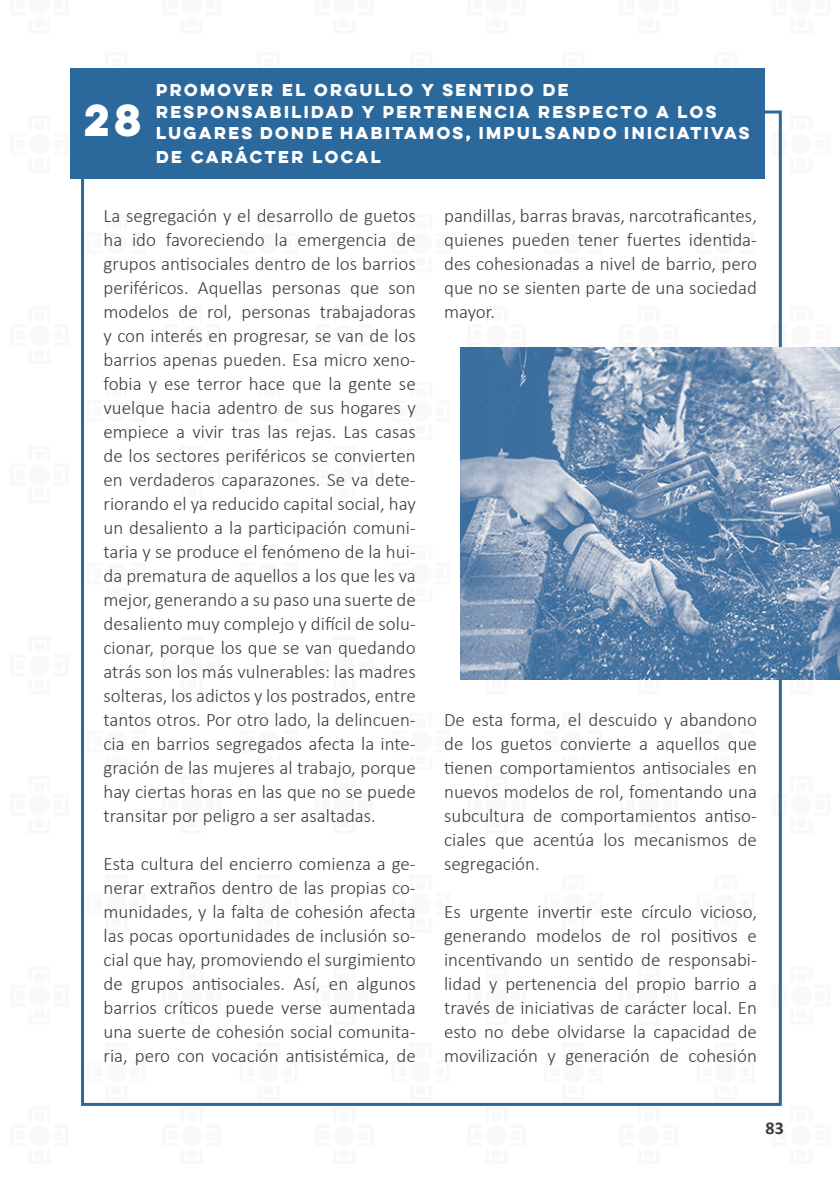
<style>
.page{position:relative;width:840px;height:1191px;background:#fff}
.page>*{position:absolute;margin:0;border:0;box-sizing:border-box;transform-origin:0 0}
.t1{font:700 40px "Lulo Clean W01 One";color:#fff}
.t2{font:300 19px/24px "Calibri";color:#403d3b;text-align:justify}
.t3{font:700 18px "Calibri";color:#403d3b}
.t4{font:700 15.4px/21.8px "Lulo Clean W01 One";letter-spacing:-.07em;color:#fff}
</style>
<div class="page">
<div style="left:29px;top:1125px;width:21px;height:21px;background:#f9f9f9;border-radius:50%"></div>
<div style="left:181px;top:1125px;width:21px;height:21px;background:#f9f9f9;border-radius:50%"></div>
<div style="left:333px;top:1125px;width:21px;height:21px;background:#f9f9f9;border-radius:50%"></div>
<div style="left:485px;top:1125px;width:22px;height:21px;background:#f9f9f9;border-radius:50%"></div>
<div style="left:637px;top:1125px;width:22px;height:21px;background:#f9f9f9;border-radius:50%"></div>
<div style="left:790px;top:1125px;width:21px;height:21px;background:#f9f9f9;border-radius:50%"></div>
<div style="left:29px;top:985px;width:21px;height:21px;background:#f9f9f9;border-radius:50%"></div>
<div style="left:106px;top:1061px;width:21px;height:21px;background:#f9f9f9;border-radius:50%"></div>
<div style="left:181px;top:985px;width:21px;height:21px;background:#f9f9f9;border-radius:50%"></div>
<div style="left:258px;top:1061px;width:21px;height:21px;background:#f9f9f9;border-radius:50%"></div>
<div style="left:333px;top:985px;width:21px;height:21px;background:#f9f9f9;border-radius:50%"></div>
<div style="left:410px;top:1061px;width:21px;height:21px;background:#f9f9f9;border-radius:50%"></div>
<div style="left:485px;top:985px;width:22px;height:21px;background:#f9f9f9;border-radius:50%"></div>
<div style="left:562px;top:1061px;width:21px;height:21px;background:#f9f9f9;border-radius:50%"></div>
<div style="left:637px;top:985px;width:22px;height:21px;background:#f9f9f9;border-radius:50%"></div>
<div style="left:714px;top:1061px;width:22px;height:21px;background:#f9f9f9;border-radius:50%"></div>
<svg style="left:781px;top:966px;width:1px;height:59px"></svg>
<div style="left:790px;top:985px;width:21px;height:21px;background:#f9f9f9;border-radius:50%"></div>
<div style="left:106px;top:893px;width:21px;height:21px;background:#f9f9f9;border-radius:50%"></div>
<div style="left:258px;top:893px;width:21px;height:21px;background:#f9f9f9;border-radius:50%"></div>
<div style="left:410px;top:893px;width:21px;height:21px;background:#f9f9f9;border-radius:50%"></div>
<div style="left:562px;top:893px;width:21px;height:21px;background:#f9f9f9;border-radius:50%"></div>
<div style="left:714px;top:893px;width:22px;height:21px;background:#f9f9f9;border-radius:50%"></div>
<div style="left:29px;top:794px;width:21px;height:21px;background:#f9f9f9;border-radius:50%"></div>
<div style="left:181px;top:794px;width:21px;height:21px;background:#f9f9f9;border-radius:50%"></div>
<div style="left:333px;top:794px;width:21px;height:21px;background:#f9f9f9;border-radius:50%"></div>
<div style="left:485px;top:794px;width:22px;height:21px;background:#f9f9f9;border-radius:50%"></div>
<div style="left:637px;top:794px;width:22px;height:21px;background:#f9f9f9;border-radius:50%"></div>
<svg style="left:781px;top:776px;width:1px;height:58px"></svg>
<div style="left:790px;top:794px;width:21px;height:21px;background:#f9f9f9;border-radius:50%"></div>
<div style="left:29px;top:655px;width:21px;height:21px;background:#f9f9f9;border-radius:50%"></div>
<div style="left:106px;top:731px;width:21px;height:21px;background:#f9f9f9;border-radius:50%"></div>
<div style="left:181px;top:655px;width:21px;height:21px;background:#f9f9f9;border-radius:50%"></div>
<div style="left:258px;top:731px;width:21px;height:21px;background:#f9f9f9;border-radius:50%"></div>
<div style="left:333px;top:655px;width:21px;height:21px;background:#f9f9f9;border-radius:50%"></div>
<div style="left:410px;top:731px;width:21px;height:21px;background:#f9f9f9;border-radius:50%"></div>
<svg style="left:466px;top:679px;width:59px;height:1px"></svg>
<div style="left:562px;top:731px;width:21px;height:21px;background:#f9f9f9;border-radius:50%"></div>
<svg style="left:619px;top:679px;width:59px;height:1px"></svg>
<div style="left:714px;top:731px;width:22px;height:21px;background:#f9f9f9;border-radius:50%"></div>
<svg style="left:771px;top:679px;width:59px;height:15px"></svg>
<div style="left:106px;top:563px;width:21px;height:21px;background:#f9f9f9;border-radius:50%"></div>
<div style="left:258px;top:563px;width:21px;height:21px;background:#f9f9f9;border-radius:50%"></div>
<div style="left:410px;top:563px;width:21px;height:21px;background:#f9f9f9;border-radius:50%"></div>
<div style="left:29px;top:464px;width:21px;height:21px;background:#f9f9f9;border-radius:50%"></div>
<div style="left:181px;top:464px;width:21px;height:21px;background:#f9f9f9;border-radius:50%"></div>
<div style="left:333px;top:464px;width:21px;height:21px;background:#f9f9f9;border-radius:50%"></div>
<div style="left:29px;top:325px;width:21px;height:21px;background:#f9f9f9;border-radius:50%"></div>
<div style="left:106px;top:401px;width:21px;height:21px;background:#f9f9f9;border-radius:50%"></div>
<div style="left:181px;top:325px;width:21px;height:21px;background:#f9f9f9;border-radius:50%"></div>
<div style="left:258px;top:401px;width:21px;height:21px;background:#f9f9f9;border-radius:50%"></div>
<div style="left:333px;top:325px;width:21px;height:21px;background:#f9f9f9;border-radius:50%"></div>
<div style="left:410px;top:401px;width:21px;height:21px;background:#f9f9f9;border-radius:50%"></div>
<svg style="left:466px;top:347px;width:59px;height:1px"></svg>
<div style="left:485px;top:325px;width:22px;height:21px;background:#f9f9f9;border-radius:50%"></div>
<svg style="left:619px;top:347px;width:59px;height:1px"></svg>
<div style="left:637px;top:325px;width:22px;height:21px;background:#f9f9f9;border-radius:50%"></div>
<svg style="left:771px;top:306px;width:59px;height:42px"></svg>
<div style="left:790px;top:325px;width:21px;height:21px;background:#f9f9f9;border-radius:50%"></div>
<div style="left:106px;top:233px;width:21px;height:21px;background:#f9f9f9;border-radius:50%"></div>
<div style="left:258px;top:233px;width:21px;height:21px;background:#f9f9f9;border-radius:50%"></div>
<div style="left:410px;top:233px;width:21px;height:21px;background:#f9f9f9;border-radius:50%"></div>
<div style="left:562px;top:233px;width:21px;height:21px;background:#f9f9f9;border-radius:50%"></div>
<div style="left:714px;top:233px;width:22px;height:21px;background:#f9f9f9;border-radius:50%"></div>
<div style="left:29px;top:134px;width:21px;height:21px;background:#f9f9f9;border-radius:50%"></div>
<svg style="left:781px;top:115px;width:1px;height:58px"></svg>
<div style="left:790px;top:134px;width:21px;height:21px;background:#f9f9f9;border-radius:50%"></div>
<div style="left:71px;top:68px;width:693px;height:110px;background:#2b699c"></div>
<img style="left:460px;top:348px;width:379px;height:331px">
<h1 class="t1" style="left:84px;top:91px;width:68px">28</h1>
<p class="t4" style="left:156px;top:79px;width:598px">PROMOVER EL ORGULLO Y SENTIDO DE<br>RESPONSABILIDAD Y PERTENENCIA RESPECTO A LOS<br>LUGARES DONDE HABITAMOS, IMPULSANDO INICIATIVAS</p>
<p class="t4" style="left:156px;top:146px;width:229px">DE CARÁCTER LOCAL</p>
<p class="t2" style="left:103px;top:204px;width:313px">La segregación y el desarrollo de guetos ha ido favoreciendo la emergencia de grupos antisociales dentro de los barrios periféricos. Aquellas personas que son modelos de rol, personas trabajadoras y con interés en progresar, se van de los barrios apenas pueden. Esa micro xeno&shy;fobia y ese terror hace que la gente se vuelque hacia adentro de sus hogares y empiece a vivir tras las rejas. Las casas de los sectores periféricos se convierten en verdaderos caparazones. Se va dete&shy;riorando el ya reducido capital social, hay un desaliento a la participación comuni&shy;taria y se produce el fenómeno de la hui&shy;da prematura de aquellos a los que les va mejor, generando a su paso una suerte de desaliento muy complejo y difícil de solu&shy;cionar, porque los que se van quedando atrás son los más vulnerables: las madres solteras, los adictos y los postrados, entre tantos otros. Por otro lado, la delincuen&shy;cia en barrios segregados afecta la inte&shy;gración de las mujeres al trabajo, porque hay ciertas horas en las que no se puede transitar por peligro a ser asaltadas.</p>
<p class="t2" style="left:103px;top:851px;width:313px">Esta cultura del encierro comienza a ge&shy;nerar extraños dentro de las propias co&shy;munidades, y la falta de cohesión afecta las pocas oportunidades de inclusión so&shy;cial que hay, promoviendo el surgimiento de grupos antisociales. Así, en algunos barrios críticos puede verse aumentada una suerte de cohesión social comunita&shy;ria, pero con vocación antisistémica, de</p>
<p class="t2" style="left:444px;top:203px;width:314px">pandillas, barras bravas, narcotraficantes, quienes pueden tener fuertes identida&shy;des cohesionadas a nivel de barrio, pero que no se sienten parte de una sociedad mayor.</p>
<p class="t2" style="left:444px;top:707px;width:314px">De esta forma, el descuido y abandono de los guetos convierte a aquellos que tienen comportamientos antisociales en nuevos modelos de rol, fomentando una subcultura de comportamientos antiso&shy;ciales que acentúa los mecanismos de segregación.</p>
<p class="t2" style="left:444px;top:899px;width:314px">Es urgente invertir este círculo vicioso, generando modelos de rol positivos e incentivando un sentido de responsabi&shy;lidad y pertenencia del propio barrio a través de iniciativas de carácter local. En esto no debe olvidarse la capacidad de movilización y generación de cohesión</p>
<p class="t3" style="left:765px;top:1116px;width:20px">83</p>
</div>
